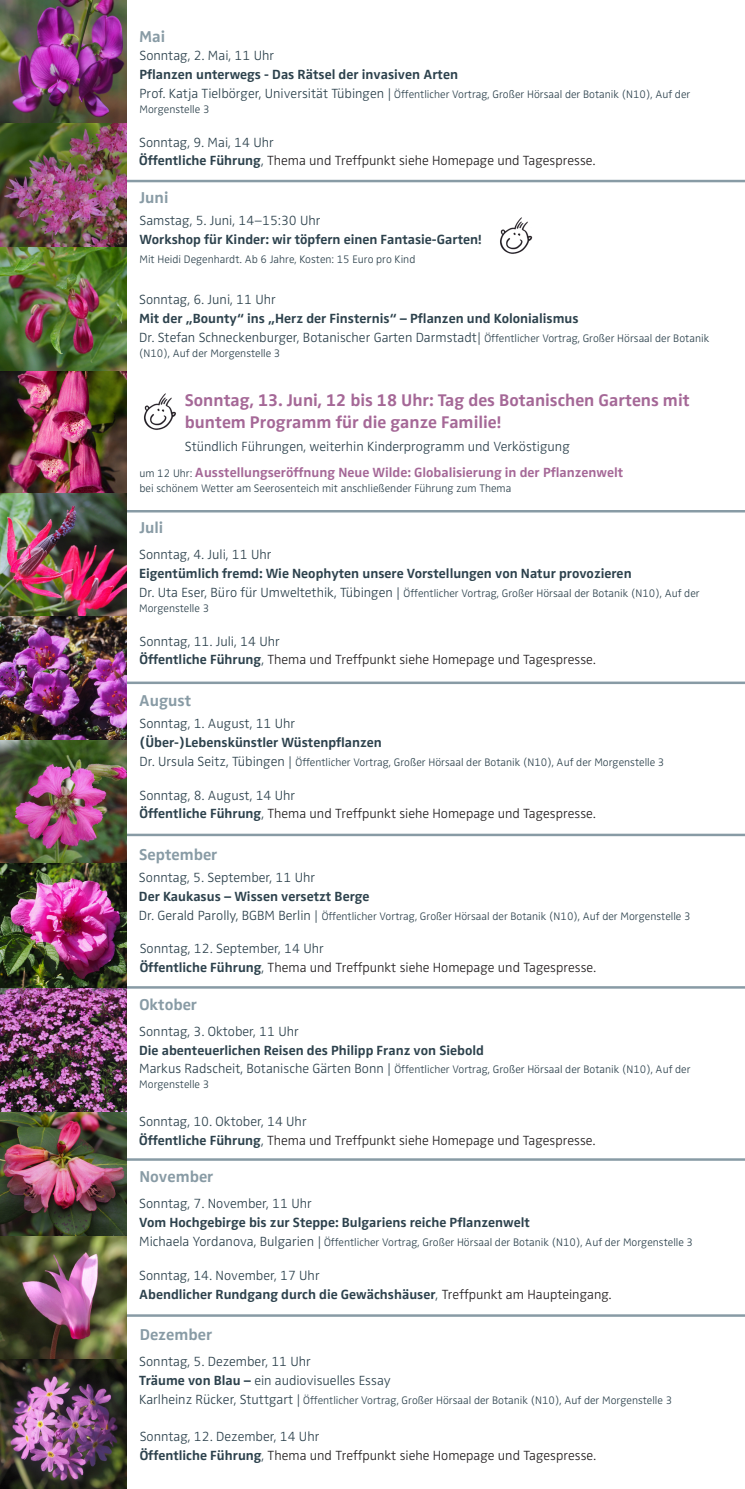
<style>
.page{position:relative;width:745px;height:1489px;background:#fff}
.page>*{position:absolute;margin:0;border:0;box-sizing:border-box;transform-origin:0 0}
.INNEN_hervor2_12_15p{font:700 17.5px/22.5px "Zwo OT";color:#a56897}
.INNEN_hervor2_12_15p-2{font:700 16.25px "Zwo OT";color:#889ba5}
.INNEN_hervor2_12_15p-3{font:700 13.75px/18.8px "Zwo OT";color:#2d424d}
.INNEN_hervor2_12_15p-4{font:300 13.75px/18.8px "Zwo OT";color:#2d424d}
.INNEN_hervor2_12_15p-5{font:300 13.75px "Zwo OT";color:#231f20}
.INNEN_hervor2_12_15p-6{font:700 13.75px "Zwo OT";color:#a56897}
.INNEN_hervor2_12_15p-7{font:300 11.25px/15px "Zwo OT";color:#2d424d}
.s1{font-weight:300}
.s2{font-size:13.75px}
.s3{font-weight:700;color:#2d424d}
.s4{color:#2d424d}
.s5{font-weight:700}
.s6{font-size:11.25px}
.s7{font-weight:300;font-size:11.25px;color:#2d424d}
.s8{font-weight:300;color:#231f20}
</style>
<div class="page">
<hr style="left:0;top:180px;width:744px;height:2px;background:#889ba5">
<hr style="left:0;top:510px;width:744px;height:2px;background:#889ba5">
<hr style="left:0;top:1314px;width:744px;height:2px;background:#889ba5">
<hr style="left:0;top:1158px;width:744px;height:2px;background:#889ba5">
<hr style="left:0;top:681px;width:744px;height:3px;background:#889ba5">
<hr style="left:0;top:833px;width:744px;height:3px;background:#889ba5">
<hr style="left:0;top:986px;width:744px;height:2px;background:#889ba5">
<img style="left:0;top:0;width:127px;height:493px">
<img style="left:0;top:493px;width:127px;height:995px">
<img style="left:144px;top:393px;width:32px;height:37px">
<img style="left:500px;top:217px;width:33px;height:37px">
<p class="INNEN_hervor2_12_15p-2" style="left:139px;top:27px;width:28px">Mai</p>
<p class="INNEN_hervor2_12_15p-3" style="left:139px;top:47px;width:320px"><span class="s1">Sonntag, 2. Mai, 11 Uhr<br></span>Pflanzen unterwegs - Das Rätsel der invasiven Arten</p>
<p class="INNEN_hervor2_12_15p-7" style="left:139px;top:87px;width:552px"><span class="s2">Prof. Katja Tielbörger, Universität Tübingen |</span> Öffentlicher Vortrag, Großer Hörsaal der Botanik (N10), Auf der<br>Morgenstelle 3</p>
<p class="INNEN_hervor2_12_15p-4" style="left:139px;top:133px;width:136px">Sonntag, 9. Mai, 14 Uhr</p>
<p class="INNEN_hervor2_12_15p-5" style="left:139px;top:153px;width:457px"><span class="s3">Öffentliche Führung</span><span class="s4">,</span> Thema und Treffpunkt siehe Homepage und Tagespresse.</p>
<p class="INNEN_hervor2_12_15p-2" style="left:139px;top:188px;width:30px">Juni</p>
<p class="INNEN_hervor2_12_15p-3" style="left:139px;top:212px;width:343px"><span class="s1">Samstag, 5. Juni, 14–15:30 Uhr<br></span>Workshop für Kinder: wir töpfern einen Fantasie-Garten!</p>
<p class="INNEN_hervor2_12_15p-7" style="left:139px;top:252px;width:277px">Mit Heidi Degenhardt. Ab 6 Jahre, Kosten: 15 Euro pro Kind</p>
<p class="INNEN_hervor2_12_15p-4" style="left:139px;top:290px;width:571px">Sonntag, 6. Juni, 11 Uhr<br><span class="s5">Mit der „Bounty“ ins „Herz der Finsternis“ – Pflanzen und Kolonialismus<br></span>Dr. Stefan Schneckenburger, Botanischer Garten Darmstadt| <span class="s6">Öffentlicher Vortrag, Großer Hörsaal der Botanik</span></p>
<p class="INNEN_hervor2_12_15p-7" style="left:139px;top:346px;width:143px">(N10), Auf der Morgenstelle 3</p>
<p class="INNEN_hervor2_12_15p" style="left:185px;top:389px;width:506px">Sonntag, 13. Juni, 12 bis 18 Uhr: Tag des Botanischen Gartens mit buntem Programm für die ganze Familie!</p>
<p class="INNEN_hervor2_12_15p-4" style="left:185px;top:437px;width:386px">Stündlich Führungen, weiterhin Kinderprogramm und Verköstigung</p>
<p class="INNEN_hervor2_12_15p-6" style="left:139px;top:464px;width:485px"><span class="s7">um 12 Uhr:</span> Ausstellungseröffnung Neue Wilde: Globalisierung in der Pflanzenwelt</p>
<p class="INNEN_hervor2_12_15p-7" style="left:139px;top:481px;width:373px">bei schönem Wetter am Seerosenteich mit anschließender Führung zum Thema</p>
<p class="INNEN_hervor2_12_15p-2" style="left:139px;top:518px;width:25px">Juli</p>
<p class="INNEN_hervor2_12_15p-3" style="left:139px;top:545px;width:493px"><span class="s1">Sonntag, 4. Juli, 11 Uhr<br></span>Eigentümlich fremd: Wie Neophyten unsere Vorstellungen von Natur provozieren</p>
<p class="INNEN_hervor2_12_15p-7" style="left:139px;top:586px;width:561px"><span class="s2">Dr. Uta Eser, Büro für Umweltethik, Tübingen |</span> Öffentlicher Vortrag, Großer Hörsaal der Botanik (N10), Auf der<br>Morgenstelle 3</p>
<p class="INNEN_hervor2_12_15p-4" style="left:139px;top:632px;width:142px">Sonntag, 11. Juli, 14 Uhr</p>
<p class="INNEN_hervor2_12_15p-5" style="left:139px;top:652px;width:457px"><span class="s3">Öffentliche Führung</span><span class="s4">,</span> Thema und Treffpunkt siehe Homepage und Tagespresse.</p>
<p class="INNEN_hervor2_12_15p-2" style="left:139px;top:690px;width:54px">August</p>
<p class="INNEN_hervor2_12_15p-3" style="left:139px;top:714px;width:244px"><span class="s1">Sonntag, 1. August, 11 Uhr </span>(Über-)Lebenskünstler Wüstenpflanzen</p>
<p class="INNEN_hervor2_12_15p-7" style="left:139px;top:754px;width:526px"><span class="s2">Dr. Ursula Seitz, Tübingen |</span> Öffentlicher Vortrag, Großer Hörsaal der Botanik (N10), Auf der Morgenstelle 3</p>
<p class="INNEN_hervor2_12_15p-4" style="left:139px;top:785px;width:157px">Sonntag, 8. August, 14 Uhr</p>
<p class="INNEN_hervor2_12_15p-5" style="left:139px;top:805px;width:457px"><span class="s3">Öffentliche Führung</span><span class="s4">,</span> Thema und Treffpunkt siehe Homepage und Tagespresse.</p>
<p class="INNEN_hervor2_12_15p-2" style="left:139px;top:844px;width:80px">September</p>
<p class="INNEN_hervor2_12_15p-3" style="left:139px;top:868px;width:232px"><span class="s1">Sonntag, 5. September, 11 Uhr<br></span>Der Kaukasus – Wissen versetzt Berge</p>
<p class="INNEN_hervor2_12_15p-7" style="left:139px;top:908px;width:552px"><span class="s2">Dr. Gerald Parolly, BGBM Berlin |</span> Öffentlicher Vortrag, Großer Hörsaal der Botanik (N10), Auf der Morgenstelle 3</p>
<p class="INNEN_hervor2_12_15p-4" style="left:140px;top:939px;width:185px">Sonntag, 12. September, 14 Uhr</p>
<p class="INNEN_hervor2_12_15p-5" style="left:140px;top:959px;width:457px"><span class="s3">Öffentliche Führung</span><span class="s4">,</span> Thema und Treffpunkt siehe Homepage und Tagespresse.</p>
<p class="INNEN_hervor2_12_15p-2" style="left:139px;top:994px;width:59px">Oktober</p>
<p class="INNEN_hervor2_12_15p-3" style="left:139px;top:1022px;width:346px"><span class="s1">Sonntag, 3. Oktober, 11 Uhr<br></span>Die abenteuerlichen Reisen des Philipp Franz von Siebold</p>
<p class="INNEN_hervor2_12_15p-7" style="left:139px;top:1062px;width:552px"><span class="s2">Markus Radscheit, Botanische Gärten Bonn |</span> Öffentlicher Vortrag, Großer Hörsaal der Botanik (N10), Auf der<br>Morgenstelle 3</p>
<p class="INNEN_hervor2_12_15p-4" style="left:139px;top:1112px;width:169px">Sonntag, 10. Oktober, 14 Uhr</p>
<p class="INNEN_hervor2_12_15p-5" style="left:139px;top:1132px;width:457px"><span class="s3">Öffentliche Führung</span><span class="s4">,</span> Thema und Treffpunkt siehe Homepage und Tagespresse.</p>
<p class="INNEN_hervor2_12_15p-2" style="left:139px;top:1167px;width:75px">November</p>
<p class="INNEN_hervor2_12_15p-3" style="left:139px;top:1194px;width:392px"><span class="s1">Sonntag, 7. November, 11 Uhr<br></span>Vom Hochgebirge bis zur Steppe: Bulgariens reiche Pflanzenwelt</p>
<p class="INNEN_hervor2_12_15p-7" style="left:139px;top:1234px;width:555px"><span class="s2">Michaela Yordanova, Bulgarien |</span> Öffentlicher Vortrag, Großer Hörsaal der Botanik (N10), Auf der Morgenstelle 3</p>
<p class="INNEN_hervor2_12_15p-4" style="left:139px;top:1265px;width:182px">Sonntag, 14. November, 17 Uhr</p>
<p class="INNEN_hervor2_12_15p-3" style="left:139px;top:1284px;width:473px">Abendlicher Rundgang durch die Gewächshäuser<span class="s1">,</span> <span class="s8">Treffpunkt am Haupteingang.</span></p>
<p class="INNEN_hervor2_12_15p-2" style="left:140px;top:1324px;width:74px">Dezember</p>
<p class="INNEN_hervor2_12_15p-4" style="left:139px;top:1352px;width:253px">Sonntag, 5. Dezember, 11 Uhr<br><span class="s5">Träume von Blau –</span> ein audiovisuelles Essay</p>
<p class="INNEN_hervor2_12_15p-7" style="left:139px;top:1392px;width:534px"><span class="s2">Karlheinz Rücker, Stuttgart |</span> Öffentlicher Vortrag, Großer Hörsaal der Botanik (N10), Auf der Morgenstelle 3</p>
<p class="INNEN_hervor2_12_15p-4" style="left:140px;top:1427px;width:181px">Sonntag, 12. Dezember, 14 Uhr</p>
<p class="INNEN_hervor2_12_15p-5" style="left:140px;top:1447px;width:457px"><span class="s3">Öffentliche Führung</span><span class="s4">,</span> Thema und Treffpunkt siehe Homepage und Tagespresse.</p>
</div>
